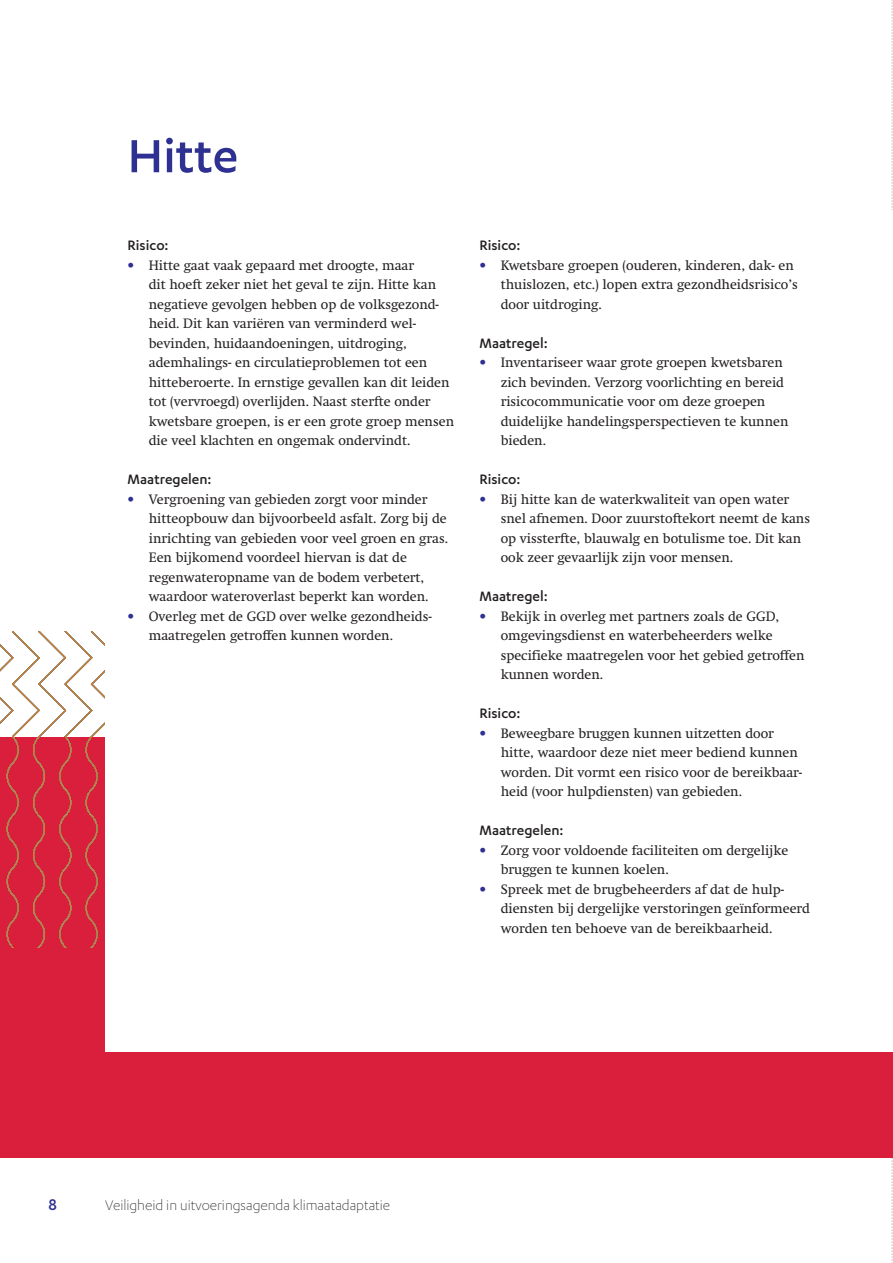
<style>
.page{position:relative;width:893px;height:1263px;background:#fff}
.page>*{position:absolute;margin:0;border:0;box-sizing:border-box;transform-origin:0 0}
.t1{font:500 54px "Karbon";color:#2e3092}
.t2{font:500 18px "Karbon";color:#2e3092}
.t3{font:500 15.75px "Karbon";color:#231f20}
.t4{font:300 15.75px "Karbon";color:#231f20}
.t5{font:13.5px/19.5px "Swift Os F";color:#231f20}
.s1{color:#2e3092}
</style>
<div class="page">
<svg style="left:892px;top:0;width:1px;height:1263px"></svg>
<div style="left:0;top:737px;width:893px;height:421px;background:#da1f3d"></div>
<svg style="left:0;top:631px;width:105px;height:316px"></svg>
<div style="left:105px;top:210px;width:788px;height:842px;background:#fff"></div>
<h1 class="t1" style="left:128px;top:126px;width:112px">Hitte</h1>
<p class="t3" style="left:128px;top:237px;width:42px">Risico:</p>
<p class="t5" style="left:149px;top:255px;width:307px;text-indent:-21px"><span class="s1">•</span> Hitte gaat vaak gepaard met droogte, maar<br>dit hoeft zeker niet het geval te zijn. Hitte kan negatieve gevolgen hebben op de volksgezond&shy;heid. Dit kan variëren van verminderd wel&shy;bevinden, huidaandoeningen, uitdroging, ademhalings- en circulatieproblemen tot een hitteberoerte. In ernstige gevallen kan dit leiden tot (vervroegd) overlijden. Naast sterfte onder kwetsbare groepen, is er een grote groep mensen die veel klachten en ongemak ondervindt.</p>
<p class="t3" style="left:128px;top:471px;width:86px">Maatregelen:</p>
<p class="t5" style="left:149px;top:489px;width:301px;text-indent:-21px"><span class="s1">•</span> Vergroening van gebieden zorgt voor minder hitteopbouw dan bijvoorbeeld asfalt. Zorg bij de inrichting van gebieden voor veel groen en gras.<br>Een bijkomend voordeel hiervan is dat de regenwateropname van de bodem verbetert, waardoor wateroverlast beperkt kan worden.</p>
<p class="t5" style="left:149px;top:606px;width:284px;text-indent:-21px"><span class="s1">•</span> Overleg met de GGD over welke gezondheids&shy;maatregelen getroffen kunnen worden.</p>
<p class="t3" style="left:479px;top:237px;width:42px">Risico:</p>
<p class="t5" style="left:501px;top:255px;width:299px;text-indent:-21px"><span class="s1">•</span> Kwetsbare groepen (ouderen, kinderen, dak- en thuislozen, etc.) lopen extra gezondheidsrisico’s door uitdroging.</p>
<p class="t3" style="left:479px;top:334px;width:70px">Maatregel:</p>
<p class="t5" style="left:501px;top:353px;width:289px;text-indent:-21px"><span class="s1">•</span> Inventariseer waar grote groepen kwetsbaren zich bevinden. Verzorg voorlichting en bereid risicocommunicatie voor om deze groepen duidelijke handelingsperspectieven te kunnen bieden.</p>
<p class="t3" style="left:479px;top:471px;width:42px">Risico:</p>
<p class="t5" style="left:501px;top:489px;width:311px;text-indent:-21px"><span class="s1">•</span> Bij hitte kan de waterkwaliteit van open water snel afnemen. Door zuurstoftekort neemt de kans op vissterfte, blauwalg en botulisme toe. Dit kan ook zeer gevaarlijk zijn voor mensen.</p>
<p class="t3" style="left:479px;top:588px;width:70px">Maatregel:</p>
<p class="t5" style="left:501px;top:606px;width:305px;text-indent:-21px"><span class="s1">•</span> Bekijk in overleg met partners zoals de GGD, omgevingsdienst en waterbeheerders welke specifieke maatregelen voor het gebied getroffen kunnen worden.</p>
<p class="t3" style="left:479px;top:705px;width:42px">Risico:</p>
<p class="t5" style="left:501px;top:723px;width:303px;text-indent:-21px"><span class="s1">•</span> Beweegbare bruggen kunnen uitzetten door hitte, waardoor deze niet meer bediend kunnen worden. Dit vormt een risico voor de bereikbaar&shy;heid (voor hulpdiensten) van gebieden.</p>
<p class="t3" style="left:479px;top:822px;width:86px">Maatregelen:</p>
<p class="t5" style="left:501px;top:840px;width:289px;text-indent:-21px"><span class="s1">•</span> Zorg voor voldoende faciliteiten om dergelijke bruggen te kunnen koelen.</p>
<p class="t5" style="left:501px;top:879px;width:311px;text-indent:-21px"><span class="s1">•</span> Spreek met de brugbeheerders af dat de hulp&shy;diensten bij dergelijke verstoringen geïnformeerd worden ten behoeve van de bereikbaarheid.</p>
<h2 class="t2" style="left:48px;top:1195px;width:10px">8</h2>
<p class="t4" style="left:105px;top:1197px;width:287px">Veiligheid in uitvoeringsagenda klimaatadaptatie</p>
</div>
